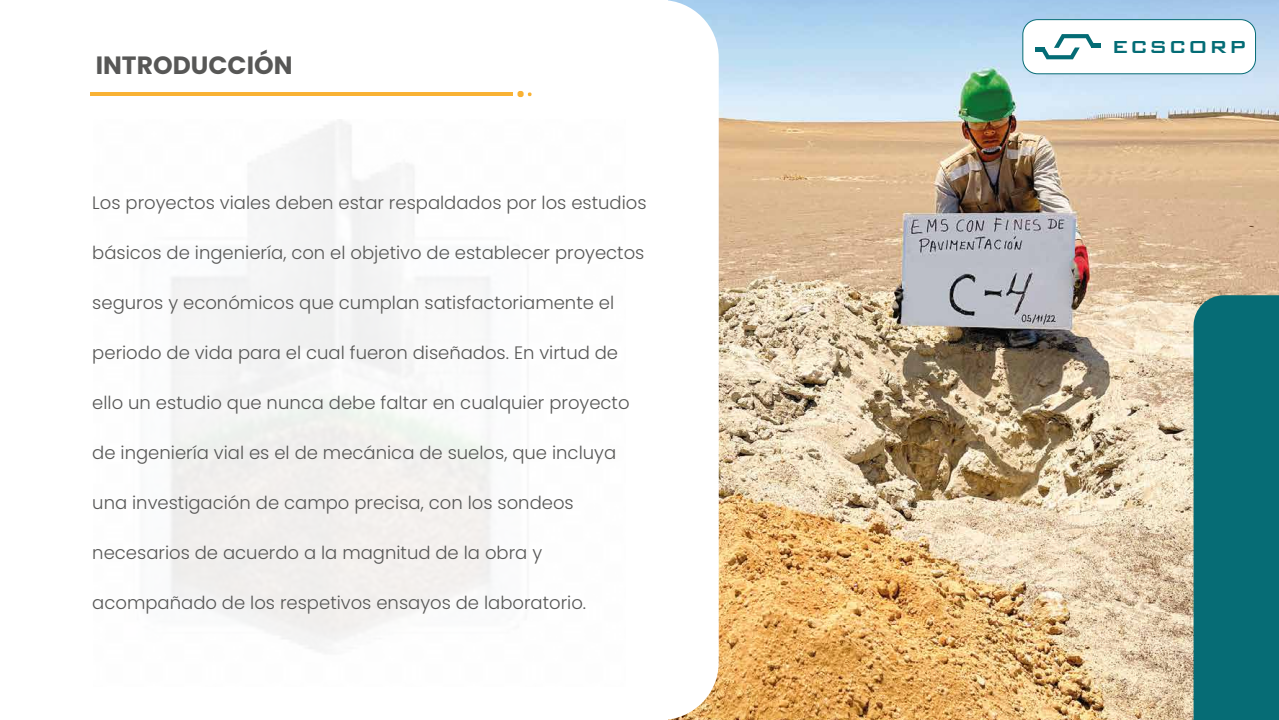
<style>
.page{position:relative;width:1279px;height:720px;background:#fff}
.page>*{position:absolute;margin:0;border:0;box-sizing:border-box;transform-origin:0 0}
.t1{font:700 25px "Poppins";color:#575756}
.t2{font:500 23.3px "Bank Gothic BT";letter-spacing:.035em;color:#046c75}
.t3{font:300 18px "Poppins";color:#575756}
</style>
<div class="page">
<img style="left:718px;top:0;width:560px;height:720px">
<div style="left:1193px;top:295px;width:85px;height:425px;background:#066c75"></div>
<hr style="left:90px;top:92px;width:422px;height:4px;background:#f9b234">
<svg style="left:517px;top:91px;width:14px;height:6px"></svg>
<div style="left:1022px;top:20px;width:233px;height:54px;background:#fff;border-radius:15px"></div>
<div style="left:1022px;top:19px;width:233px;height:55px;border:1px solid #056c75;border-radius:15px"></div>
<hr style="left:1091px;top:44px;width:10px;height:4px;background:#046c75">
<svg style="left:1039px;top:34px;width:57px;height:25px"></svg>
<hr style="left:1034px;top:48px;width:10px;height:4px;background:#046c75">
<h1 class="t1" style="left:96px;top:51px;width:198px">INTRODUCCIÓN</h1>
<p class="t3" style="left:92px;top:192px;width:556px">Los proyectos viales deben estar respaldados por los estudios</p>
<p class="t3" style="left:92px;top:242px;width:553px">básicos de ingeniería, con el objetivo de establecer proyectos</p>
<p class="t3" style="left:92px;top:292px;width:523px">seguros y económicos que cumplan satisfactoriamente el</p>
<p class="t3" style="left:92px;top:342px;width:527px">periodo de vida para el cual fueron diseñados. En virtud de</p>
<p class="t3" style="left:92px;top:392px;width:539px">ello un estudio que nunca debe faltar en cualquier proyecto</p>
<p class="t3" style="left:92px;top:442px;width:525px">de ingeniería vial es el de mecánica de suelos, que incluya</p>
<p class="t3" style="left:92px;top:492px;width:483px">una investigación de campo precisa, con los sondeos</p>
<p class="t3" style="left:92px;top:542px;width:451px">necesarios de acuerdo a la magnitud de la obra y</p>
<p class="t3" style="left:92px;top:592px;width:495px">acompañado de los respetivos ensayos de laboratorio.</p>
<p class="t2" style="left:1111px;top:35px;width:136px">ECSCORP</p>
</div>
